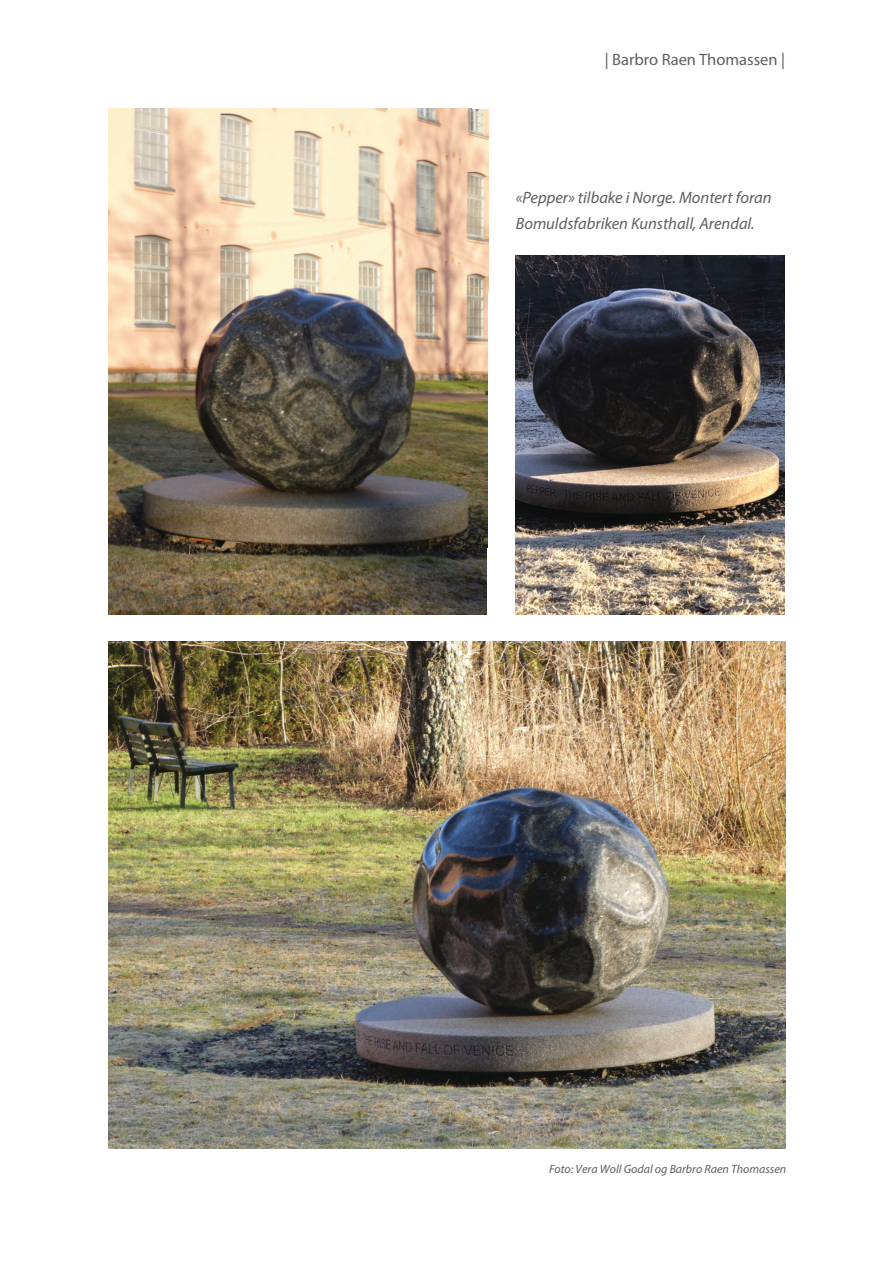
<style>
.page{position:relative;width:893px;height:1263px;background:#fff}
.page>*{position:absolute;margin:0;border:0;box-sizing:border-box;transform-origin:0 0}
.t1{font:italic 16.5px/25.5px "Myriad Pro";color:#605e5e}
.t2{font:16.5px "Myriad Pro";color:#605e5e}
.t3{font:italic 12px "Myriad Pro";color:#605e5e}
</style>
<div class="page">
<img style="left:108px;top:642px;width:678px;height:506px">
<img style="left:516px;top:255px;width:269px;height:359px">
<img style="left:108px;top:108px;width:380px;height:506px">
<p class="t2" style="left:605px;top:53px;width:182px">| Barbro Raen Thomassen |</p>
<p class="t1" style="left:516px;top:186px;width:257px">«Pepper» tilbake i Norge. Montert foran<br>Bomuldsfabriken Kunsthall, Arendal.</p>
<p class="t3" style="left:549px;top:1163px;width:239px">Foto: Vera Woll Godal og Barbro Raen Thomassen</p>
</div>
